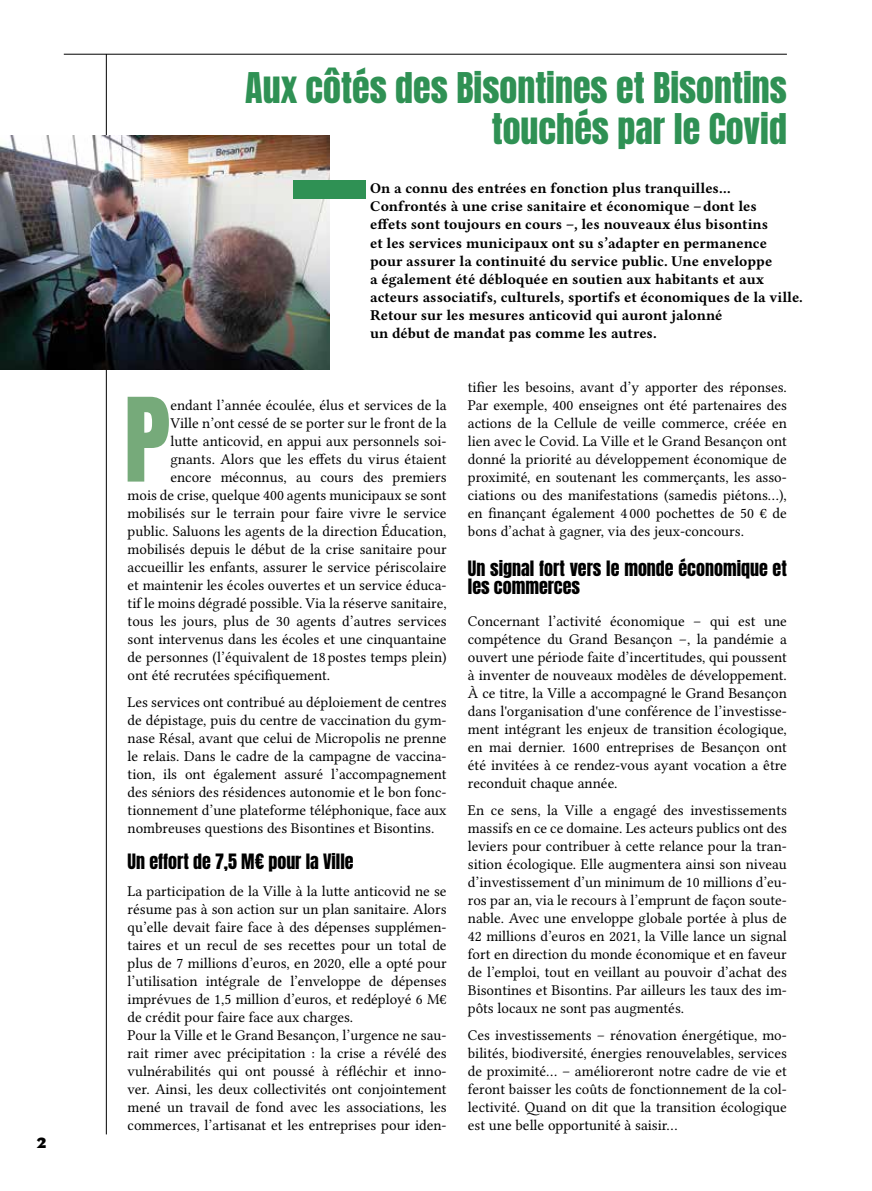
<style>
.page{position:relative;width:872px;height:1191px;background:#fff}
.page>*{position:absolute;margin:0;border:0;box-sizing:border-box;transform-origin:0 0}
.t1{font:98.7px "Anton";color:#76aa7a}
.t2{font:36px/40.5px "Anton";color:#2f9154;text-align:right}
.t3{font:18px/18px "Anton";color:#000}
.t4{font:15px/18px "Lin Libertine O";color:#000;text-align:justify}
.t5{font:15px/18px "Lin Libertine OB";color:#000}
.t6{font:700 15px "Bureau Eagle";color:#000}
</style>
<div class="page">
<hr style="left:106px;top:54px;width:1px;height:1080px;background:#000">
<hr style="left:64px;top:54px;width:723px;height:1px;background:#000">
<img style="left:0;top:135px;width:330px;height:234px">
<div style="left:294px;top:180px;width:72px;height:18px;background:#2f9154"></div>
<p class="t6" style="left:36px;top:1134px;width:11px">2</p>
<h2 class="t2" style="left:245px;top:71px;width:543px">Aux côtés des Bisontines et Bisontins touchés par le Covid</h2>
<p class="t5" style="left:370px;top:179px;width:434px">On a connu des entrées en fonction plus tranquilles… Confrontés à une crise sanitaire et économique – dont les<br>effets sont toujours en cours –, les nouveaux élus bisontins<br>et les services municipaux ont su s’adapter en permanence pour assurer la continuité du service public. Une enveloppe<br>a également été débloquée en soutien aux habitants et aux acteurs associatifs, culturels, sportifs et économiques de la ville.<br>Retour sur les mesures anticovid qui auront jalonné<br>un début de mandat pas comme les autres.</p>
<h1 class="t1" style="left:124px;top:390px;width:48px">P</h1>
<p class="t4" style="left:170px;top:396px;width:278px">endant l’année écoulée, élus et services de la</p>
<p class="t4" style="left:170px;top:414px;width:278px">Ville n’ont cessé de se porter sur le front de la</p>
<p class="t4" style="left:170px;top:432px;width:278px">lutte anticovid, en appui aux personnels soi-</p>
<p class="t4" style="left:170px;top:450px;width:278px">gnants. Alors que les effets du virus étaient</p>
<p class="t4" style="left:170px;top:468px;width:278px">encore méconnus, au cours des premiers</p>
<p class="t4" style="left:128px;top:486px;width:320px">mois de crise, quelque 400 agents municipaux se sont</p>
<p class="t4" style="left:128px;top:504px;width:320px">mobilisés sur le terrain pour faire vivre le service</p>
<p class="t4" style="left:128px;top:522px;width:320px">public. Saluons les agents de la direction Éducation,</p>
<p class="t4" style="left:128px;top:540px;width:320px">mobilisés depuis le début de la crise sanitaire pour</p>
<p class="t4" style="left:128px;top:558px;width:320px">accueillir les enfants, assurer le service périscolaire</p>
<p class="t4" style="left:128px;top:576px;width:320px">et maintenir les écoles ouvertes et un service éduca-</p>
<p class="t4" style="left:128px;top:594px;width:320px">tif le moins dégradé possible. Via la réserve sanitaire,</p>
<p class="t4" style="left:128px;top:612px;width:320px">tous les jours, plus de 30 agents d’autres services</p>
<p class="t4" style="left:128px;top:630px;width:320px">sont intervenus dans les écoles et une cinquantaine</p>
<p class="t4" style="left:128px;top:648px;width:320px">de personnes (l’équivalent de 18 postes temps plein)</p>
<p class="t4" style="left:128px;top:666px;width:204px">ont été recrutées spécifiquement.</p>
<p class="t4" style="left:128px;top:693px;width:320px">Les services ont contribué au déploiement de centres de dépistage, puis du centre de vaccination du gym&shy;nase Résal, avant que celui de Micropolis ne prenne le relais. Dans le cadre de la campagne de vaccina&shy;tion, ils ont également assuré l’accompagnement des séniors des résidences autonomie et le bon fonc&shy;tionnement d’une plateforme téléphonique, face aux nombreuses questions des Bisontines et Bisontins.</p>
<p class="t3" style="left:128px;top:853px;width:227px">Un effort de 7,5 M€ pour la Ville</p>
<p class="t4" style="left:128px;top:882px;width:320px;text-align:left">La participation de la Ville à la lutte anticovid ne se résume pas à son action sur un plan sanitaire. Alors qu’elle devait faire face à des dépenses supplémen&shy;taires et un recul de ses recettes pour un total de plus de 7 millions d’euros, en 2020, elle a opté pour l’utilisation intégrale de l’enveloppe de dépenses imprévues de 1,5 million d’euros, et redéployé 6 M€ de crédit pour faire face aux charges.<br>Pour la Ville et le Grand Besançon, l’urgence ne sau&shy;rait rimer avec précipitation : la crise a révélé des vulnérabilités qui ont poussé à réfléchir et inno&shy;ver. Ainsi, les deux collectivités ont conjointement mené un travail de fond avec les associations, les commerces, l’artisanat et les entreprises pour iden-</p>
<p class="t4" style="left:468px;top:378px;width:320px">tifier les besoins, avant d’y apporter des réponses.<br>Par exemple, 400 enseignes ont été partenaires des actions de la Cellule de veille commerce, créée en lien avec le Covid. La Ville et le Grand Besançon ont donné la priorité au développement économique de proximité, en soutenant les commerçants, les asso&shy;ciations ou des manifestations (samedis piétons...), en finançant également 4 000 pochettes de 50 € de bons d’achat à gagner, via des jeux-concours.</p>
<p class="t3" style="left:468px;top:561px;width:320px">Un signal fort vers le monde économique et les commerces</p>
<p class="t4" style="left:468px;top:612px;width:320px">Concernant l’activité économique – qui est une compétence du Grand Besançon –, la pandémie a ouvert une période faite d’incertitudes, qui poussent à inventer de nouveaux modèles de développement.<br>À ce titre, la Ville a accompagné le Grand Besançon dans l'organisation d'une conférence de l’investisse&shy;ment intégrant les enjeux de transition écologique, en mai dernier. 1600 entreprises de Besançon ont été invitées à ce rendez-vous ayant vocation a être reconduit chaque année.</p>
<p class="t4" style="left:468px;top:801px;width:320px">En ce sens, la Ville a engagé des investissements massifs en ce ce domaine. Les acteurs publics ont des leviers pour contribuer à cette relance pour la tran&shy;sition écologique. Elle augmentera ainsi son niveau d’investissement d’un minimum de 10 millions d’eu&shy;ros par an, via le recours à l’emprunt de façon soute&shy;nable. Avec une enveloppe globale portée à plus de 42 millions d’euros en 2021, la Ville lance un signal fort en direction du monde économique et en faveur de l’emploi, tout en veillant au pouvoir d’achat des Bisontines et Bisontins. Par ailleurs les taux des im&shy;pôts locaux ne sont pas augmentés.</p>
<p class="t4" style="left:468px;top:1026px;width:320px">Ces investissements – rénovation énergétique, mo&shy;bilités, biodiversité, énergies renouvelables, services de proximité… – amélioreront notre cadre de vie et feront baisser les coûts de fonctionnement de la col&shy;lectivité. Quand on dit que la transition écologique est une belle opportunité à saisir…</p>
</div>
